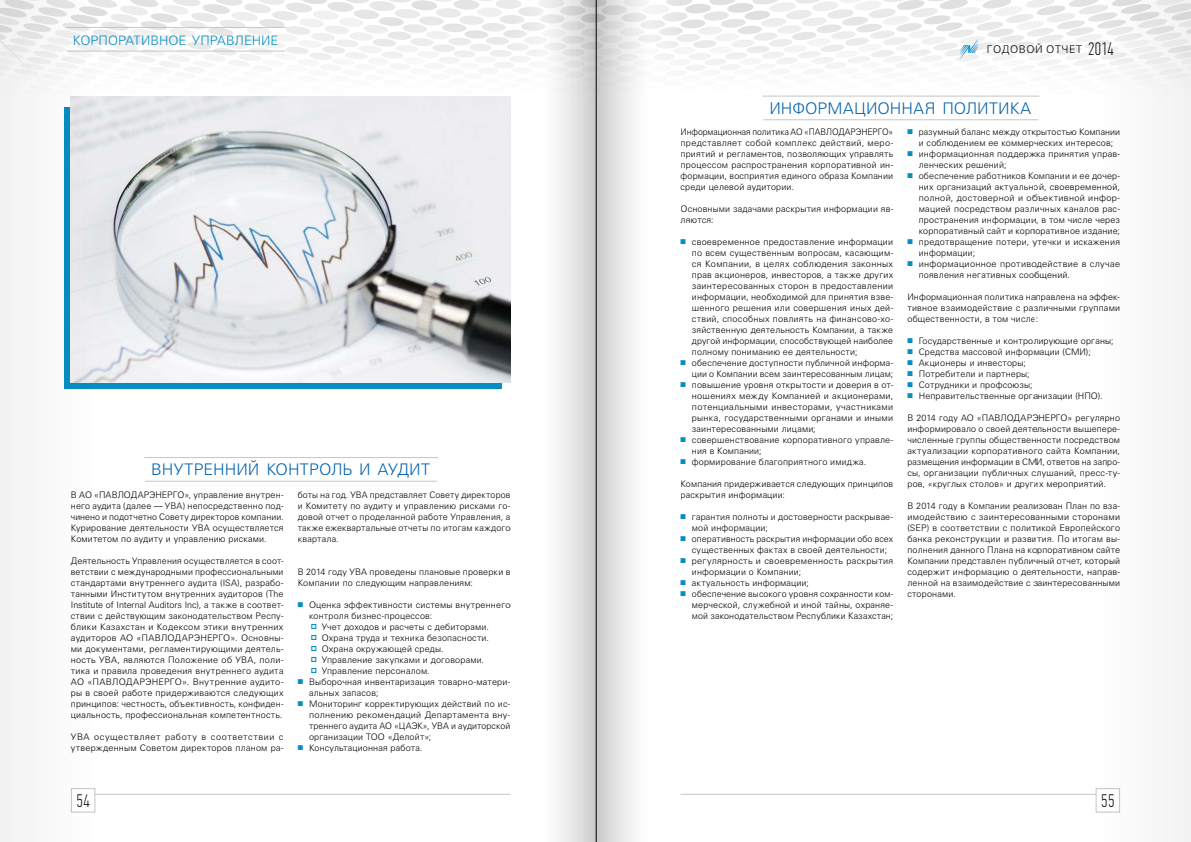
<style>
.page{position:relative;width:1191px;height:842px;background:#fff}
.page>*{position:absolute;margin:0;border:0;box-sizing:border-box;transform-origin:0 0}
.t1{font:100 18px "PF Din Text Comp Pro";color:#000}
.t2{font:300 16px "Univers LTCYR";color:#0061ad}
.t3{font:300 13px "Univers LTCYR";color:#068ec2}
.t4{font:300 10.6px "Univers LTCYR";letter-spacing:.05em;color:#000}
.t5{font:300 9px/11px "Univers LTCYR";letter-spacing:.02em;color:#000;text-align:justify}
.t6{font:300 9px/11px "Univers LTCYR";letter-spacing:.02em;color:#000;text-align:justify;scale:.95 1}
.t7{font:300 9px/11px "Univers LTCYR";letter-spacing:.045em;color:#000}
.s1{color:#068ec2}
.s2{font-family:"PF Din Text Comp Pro";font-weight:100;font-size:18px}
</style>
<div class="page">
<hr style="left:680px;top:794px;width:416px;height:1px;background:#c6c6c6">
<hr style="left:95px;top:794px;width:415px;height:1px;background:#c6c6c6">
<svg style="left:960px;top:39px;width:18px;height:20px"></svg>
<hr style="left:762px;top:96px;width:277px;height:1px;background:#c6c6c6">
<hr style="left:763px;top:119px;width:275px;height:1px;background:#c6c6c6">
<hr style="left:144px;top:457px;width:294px;height:1px;background:#c6c6c6">
<hr style="left:145px;top:481px;width:292px;height:1px;background:#c6c6c6">
<img style="left:155px;top:96px;width:355px;height:287px">
<hr style="left:66px;top:27px;width:220px;height:1px;background:#c6c6c6">
<hr style="left:67px;top:51px;width:218px;height:1px;background:#c6c6c6">
<div style="left:1034px;top:0;width:157px;height:842px;background:#fcfcfc"></div>
<svg style="left:0;top:0;width:155px;height:842px"></svg>
<div style="left:596px;top:0;width:84px;height:842px;background:linear-gradient(to right,#d6d6d6,#fff)"></div>
<div style="left:510px;top:0;width:85px;height:842px;background:linear-gradient(to right,#fff,#d8d8d8)"></div>
<hr style="left:596px;top:0;width:1px;height:842px;background:#000">
<h3 class="t3" style="left:73px;top:33px;width:207px">КОРПОРАТИВНОЕ УПРАВЛЕНИЕ</h3>
<h2 class="t2" style="left:151px;top:460px;width:280px">ВНУТРЕННИЙ КОНТРОЛЬ И АУДИТ</h2>
<p class="t5" style="left:71px;top:489px;width:214px">В АО «ПАВЛОДАРЭНЕРГО», управление внутрен&shy;него аудита (далее — УВА) непосредственно под&shy;чинено и подотчетно Совету директоров компании.<br>Курирование деятельности УВА осуществляется Комитетом по аудиту и управлению рисками.</p>
<p class="t5" style="left:71px;top:555px;width:214px">Деятельность Управления осуществляется в соот&shy;ветствии с международными профессиональными стандартами внутреннего аудита (ISA), разрабо&shy;танными Институтом внутренних аудиторов (The Institute of Internal Auditors Inc), а также в соответ&shy;ствии с действующим законодательством Респу&shy;блики Казахстан и Кодексом этики внутренних аудиторов АО «ПАВЛОДАРЭНЕРГО». Основны&shy;ми документами, регламентирующими деятель&shy;ность УВА, являются Положение об УВА, поли&shy;тика и правила проведения внутреннего аудита АО «ПАВЛОДАРЭНЕРГО». Внутренние аудито&shy;ры в своей работе придерживаются следующих принципов: честность, объективность, конфиден&shy;циальность, профессиональная компетентность.</p>
<p class="t7" style="left:71px;top:731px;width:214px">УВА осуществляет работу в соответствии с утвержденным Советом директоров планом ра-</p>
<p class="t5" style="left:298px;top:489px;width:214px">боты на год. УВА представляет Совету директоров и Комитету по аудиту и управлению рисками го&shy;довой отчет о проделанной работе Управления, а также ежеквартальные отчеты по итогам каждого квартала.</p>
<p class="t5" style="left:298px;top:566px;width:214px">В 2014 году УВА проведены плановые проверки в<br>Компании по следующим направлениям:</p>
<p class="t5" style="left:298px;top:599px;width:214px"><span class="s1">■</span> Оценка эффективности системы внутреннего</p>
<p class="t5" style="left:309px;top:610px;width:125px">контроля бизнес-процессов:</p>
<p class="t5" style="left:322px;top:621px;width:169px">Учет доходов и расчеты с дебиторами.</p>
<p class="t5" style="left:322px;top:632px;width:169px">Охрана труда и техника безопасности.</p>
<p class="t5" style="left:322px;top:643px;width:123px">Охрана окружающей среды.</p>
<p class="t5" style="left:322px;top:654px;width:164px">Управление закупками и договорами.</p>
<p class="t5" style="left:322px;top:665px;width:110px">Управление персоналом.</p>
<p class="t5" style="left:309px;top:676px;width:203px;text-indent:-11px"><span class="s1">■</span> Выборочная инвентаризация товарно-матери&shy;альных запасов;</p>
<p class="t5" style="left:309px;top:698px;width:203px;text-indent:-11px"><span class="s1">■</span> Мониторинг корректирующих действий по ис&shy;полнению рекомендаций Департамента вну&shy;треннего аудита АО «ЦАЭК», УВА и аудиторской организации ТОО «Делойт»;</p>
<p class="t5" style="left:298px;top:742px;width:126px"><span class="s1">■</span> Консультационная работа.</p>
<p class="t4" style="left:986px;top:43px;width:128px">ГОДОВОЙ ОТЧЕТ <span class="s2">2014</span></p>
<h2 class="t2" style="left:769px;top:99px;width:263px">ИНФОРМАЦИОННАЯ ПОЛИТИКА</h2>
<p class="t6" style="left:680px;top:126px;width:225px">Информационная политика АО «ПАВЛОДАРЭНЕРГО» представляет собой комплекс действий, меро&shy;приятий и регламентов, позволяющих управлять процессом распространения корпоративной ин&shy;формации, восприятия единого образа Компании среди целевой аудитории.</p>
<p class="t5" style="left:680px;top:203px;width:214px">Основными задачами раскрытия информации яв&shy;ляются:</p>
<p class="t5" style="left:692px;top:236px;width:203px;text-indent:-11px"><span class="s1">■</span> своевременное предоставление информации по всем существенным вопросам, касающим&shy;ся Компании, в целях соблюдения законных прав акционеров, инвесторов, а также других заинтересованных сторон в предоставлении информации, необходимой для принятия взве&shy;шенного решения или совершения иных дей&shy;ствий, способных повлиять на финансово-хо&shy;зяйственную деятельность Компании, а также другой информации, способствующей наиболее полному пониманию ее деятельности;</p>
<p class="t5" style="left:680px;top:357px;width:214px;text-align:right"><span class="s1">■</span> обеспечение доступности публичной информа&shy;ции о Компании всем заинтересованным лицам;</p>
<p class="t5" style="left:692px;top:379px;width:203px;text-indent:-11px"><span class="s1">■</span> повышение уровня открытости и доверия в от&shy;ношениях между Компанией и акционерами, потенциальными инвесторами, участниками рынка, государственными органами и иными заинтересованными лицами;</p>
<p class="t5" style="left:692px;top:434px;width:203px;text-indent:-11px"><span class="s1">■</span> совершенствование корпоративного управле&shy;ния в Компании;</p>
<p class="t5" style="left:680px;top:456px;width:187px"><span class="s1">■</span> формирование благоприятного имиджа.</p>
<p class="t5" style="left:680px;top:478px;width:214px">Компания придерживается следующих принципов раскрытия информации:</p>
<p class="t5" style="left:692px;top:511px;width:203px;text-indent:-11px"><span class="s1">■</span> гарантия полноты и достоверности раскрывае&shy;мой информации;</p>
<p class="t5" style="left:680px;top:533px;width:214px;text-align:center"><span class="s1">■</span> оперативность раскрытия информации обо всех существенных фактах в своей деятельности;</p>
<p class="t5" style="left:692px;top:555px;width:203px;text-indent:-11px"><span class="s1">■</span> регулярность и своевременность раскрытия информации о Компании;</p>
<p class="t5" style="left:680px;top:577px;width:130px"><span class="s1">■</span> актуальность информации;</p>
<p class="t5" style="left:692px;top:588px;width:203px;text-indent:-11px"><span class="s1">■</span> обеспечение высокого уровня сохранности ком&shy;мерческой, служебной и иной тайны, охраняе&shy;мой законодательством Республики Казахстан;</p>
<p class="t5" style="left:907px;top:126px;width:214px;text-align:center"><span class="s1">■</span> разумный баланс между открытостью Компании и соблюдением ее коммерческих интересов;</p>
<p class="t5" style="left:918px;top:148px;width:203px;text-indent:-11px"><span class="s1">■</span> информационная поддержка принятия управ&shy;ленческих решений;</p>
<p class="t5" style="left:918px;top:170px;width:203px;text-indent:-11px"><span class="s1">■</span> обеспечение работников Компании и ее дочер&shy;них организаций актуальной, своевременной, полной, достоверной и объективной инфор&shy;мацией посредством различных каналов рас&shy;пространения информации, в том числе через корпоративный сайт и корпоративное издание;</p>
<p class="t5" style="left:918px;top:236px;width:203px;text-indent:-11px"><span class="s1">■</span> предотвращение потери, утечки и искажения информации;</p>
<p class="t5" style="left:918px;top:258px;width:203px;text-indent:-11px"><span class="s1">■</span> информационное противодействие в случае появления негативных сообщений.</p>
<p class="t5" style="left:907px;top:291px;width:214px">Информационная политика направлена на эффек&shy;тивное взаимодействие с различными группами общественности, в том числе:</p>
<p class="t5" style="left:907px;top:335px;width:208px"><span class="s1">■</span> Государственные и контролирующие органы;</p>
<p class="t5" style="left:907px;top:346px;width:185px"><span class="s1">■</span> Средства массовой информации (СМИ);</p>
<p class="t5" style="left:907px;top:357px;width:120px"><span class="s1">■</span> Акционеры и инвесторы;</p>
<p class="t5" style="left:907px;top:368px;width:124px"><span class="s1">■</span> Потребители и партнеры;</p>
<p class="t5" style="left:907px;top:379px;width:127px"><span class="s1">■</span> Сотрудники и профсоюзы;</p>
<p class="t5" style="left:907px;top:390px;width:197px"><span class="s1">■</span> Неправительственные организации (НПО).</p>
<p class="t5" style="left:907px;top:412px;width:214px">В 2014 году АО «ПАВЛОДАРЭНЕРГО» регулярно информировало о своей деятельности вышепере&shy;численные группы общественности посредством актуализации корпоративного сайта Компании, размещения информации в СМИ, ответов на запро&shy;сы, организации публичных слушаний, пресс-ту&shy;ров, «круглых столов» и других мероприятий.</p>
<p class="t5" style="left:907px;top:500px;width:214px">В 2014 году в Компании реализован План по вза&shy;имодействию с заинтересованными сторонами (SEP) в соответствии с политикой Европейского банка реконструкции и развития. По итогам вы&shy;полнения данного Плана на корпоративном сайте Компании представлен публичный отчет, который содержит информацию о деятельности, направ&shy;ленной на взаимодействие с заинтересованными сторонами.</p>
<h1 class="t1" style="left:76px;top:790px;width:15px">54</h1>
<h1 class="t1" style="left:1101px;top:790px;width:15px">55</h1>
</div>
